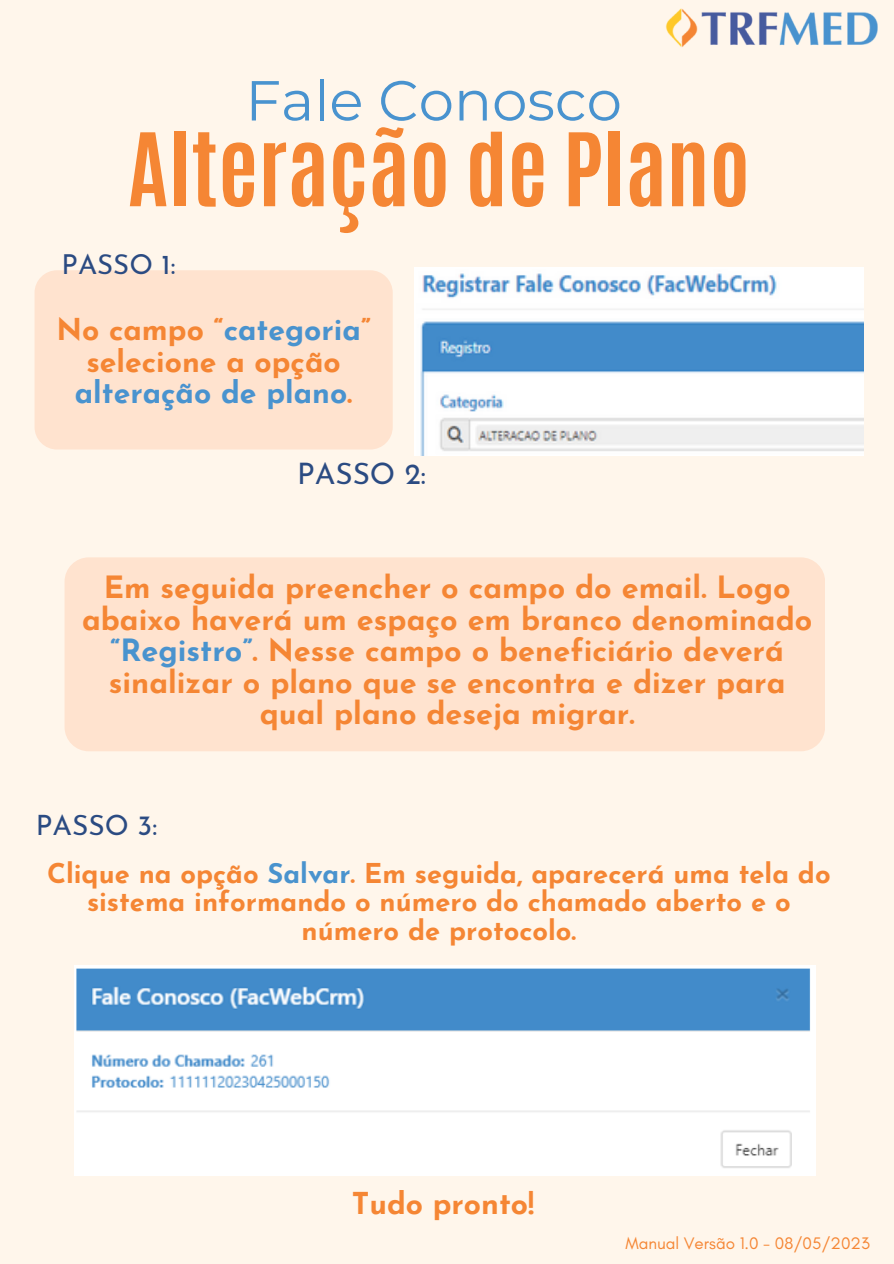
<style>
.page{position:relative;width:894px;height:1264px;background:#fff}
.page>*{position:absolute;margin:0;border:0;box-sizing:border-box;transform-origin:0 0}
.t1{font:700 85.95px "Antonio";color:#f58634}
.t2{font:56.25px "Montserrat";color:#4993cf}
.t3{font:700 30.6px/31.5px "Josefin Sans";color:#f58634;text-align:center}
.t4{font:700 30.15px/31.5px "Josefin Sans";color:#f58634;text-align:center}
.t5{font:29.55px "Josefin Sans";color:#2b4b82}
.t6{font:28.05px "Josefin Sans";color:#2b4b82}
.t7{font:27.45px "Josefin Sans";color:#2b4b82}
.t8{font:700 27.3px/28.2px "Josefin Sans";color:#f58634;text-align:center}
.t9{font:16.95px "Glacial Indifference";color:#f58634}
.s1{color:#4993ce}
.s2{color:#4993cf}
</style>
<div class="page">
<div style="left:0;top:0;width:893px;height:1263px;background:#fff6eb"></div>
<div style="left:65px;top:557px;width:759px;height:194px;background:#ffe3cf;border-radius:24px"></div>
<img style="left:665px;top:8px;width:213px;height:39px">
<div style="left:35px;top:270px;width:357px;height:179px;background:#ffe3cf;border-radius:22px"></div>
<img style="left:74px;top:965px;width:741px;height:210px">
<img style="left:414px;top:267px;width:449px;height:188px">
<p class="t2" style="left:245px;top:66px;width:378px">Fale Conosco</p>
<p class="t1" style="left:128px;top:108px;width:623px">Alteração de Plano</p>
<p class="t7" style="left:62px;top:253px;width:115px">PASSO 1:</p>
<p class="t4" style="left:56px;top:317px;width:316px">No campo “<span class="s1">categoria</span>” selecione a opção <span class="s2">alteração de plano</span>.</p>
<p class="t5" style="left:297px;top:462px;width:131px">PASSO 2:</p>
<p class="t3" style="left:82px;top:574px;width:731px">Em seguida preencher o campo do email. Logo abaixo haverá um espaço em branco denominado <span class="s1">“Registro”</span>. Nesse campo o beneficiário deverá sinalizar o plano que se encontra e dizer para qual plano deseja migrar.</p>
<p class="t6" style="left:36px;top:814px;width:123px">PASSO 3:</p>
<p class="t8" style="left:47px;top:862px;width:784px">Clique na opção <span class="s1">Salvar</span>. Em seguida, aparecerá uma tela do sistema informando o número do chamado aberto e o número de protocolo.</p>
<p class="t4" style="left:351px;top:1190px;width:184px">Tudo pronto!</p>
<p class="t9" style="left:625px;top:1232px;width:246px">Manual Versão 1.0 - 08/05/2023</p>
</div>
